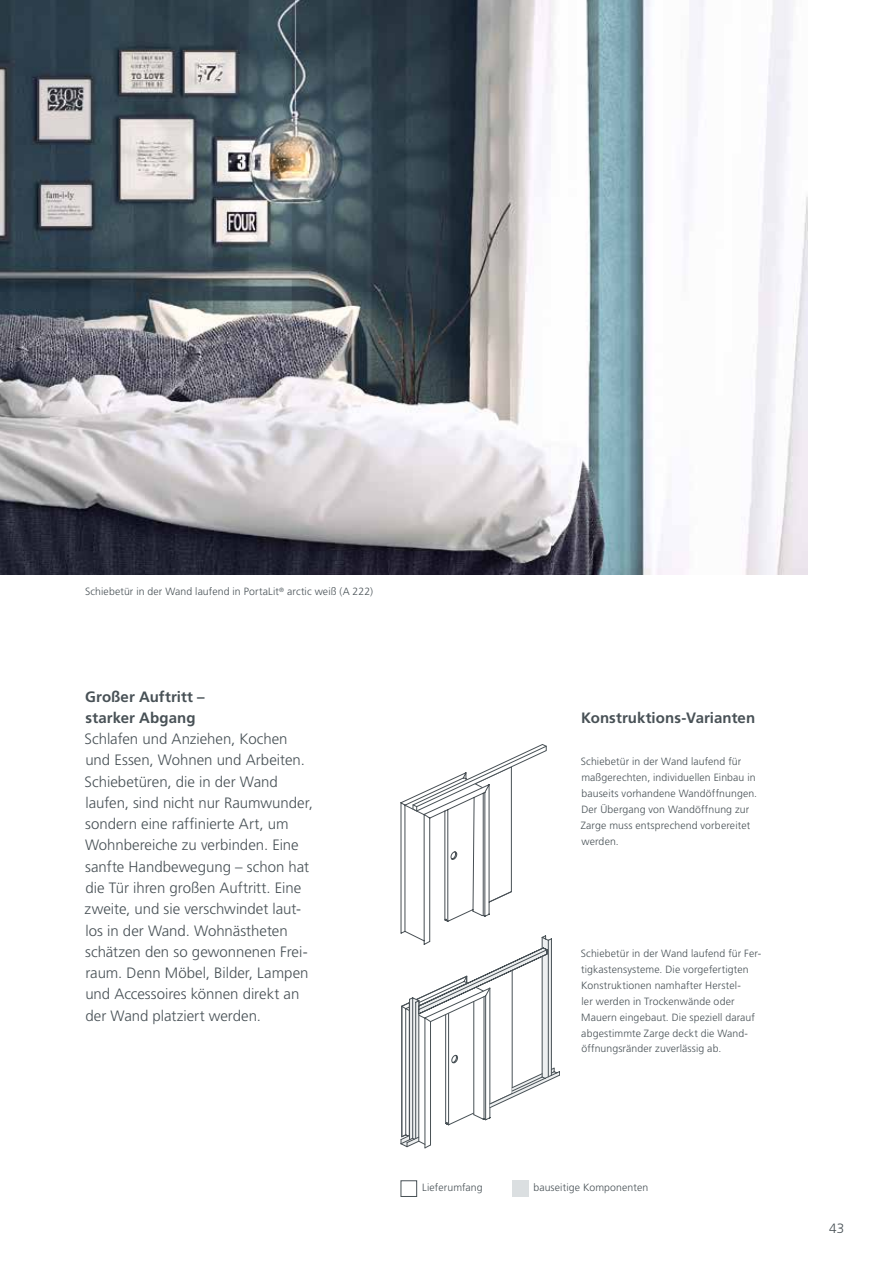
<style>
.page{position:relative;width:893px;height:1263px;background:#fff}
.page>*{position:absolute;margin:0;border:0;box-sizing:border-box;transform-origin:0 0}
.t1{font:300 15px/21.3px "Frutiger LT Pro";color:#485156}
.t2{font:700 15px/21.3px "Frutiger LT Pro";letter-spacing:.005em;color:#485156}
.t3{font:300 13.5px "Frutiger LT Pro";color:#485156}
.t4{font:300 10.5px/15.9px "Frutiger LT Pro";letter-spacing:.01em;color:#485156}
</style>
<div class="page">
<svg style="left:401px;top:744px;width:159px;height:404px"></svg>
<img style="left:0;top:0;width:808px;height:574px">
<div style="left:401px;top:1180px;width:16px;height:17px;background:#fff;border:1px solid #485156"></div>
<div style="left:512px;top:1180px;width:16px;height:17px;background:#dbdfe1"></div>
<p class="t4" style="left:85px;top:584px;width:290px">Schiebetür in der Wand laufend in PortaLit<sup>®</sup> arctic weiß (A 222)</p>
<h1 class="t2" style="left:85px;top:686px;width:121px">Großer Auftritt – starker Abgang</h1>
<p class="t1" style="left:85px;top:728px;width:230px">Schlafen und Anziehen, Kochen und Essen, Wohnen und Arbeiten.<br>Schiebetüren, die in der Wand laufen, sind nicht nur Raumwunder, sondern eine raffinierte Art, um<br>Wohnbereiche zu verbinden. Eine sanfte Handbewegung – schon hat die Tür ihren großen Auftritt. Eine zweite, und sie verschwindet laut&shy;los in der Wand. Wohnästheten schätzen den so gewonnenen Frei&shy;raum. Denn Möbel, Bilder, Lampen und Accessoires können direkt an der Wand platziert werden.</p>
<h1 class="t2" style="left:581px;top:707px;width:176px">Konstruktions-Varianten</h1>
<p class="t4" style="left:581px;top:754px;width:178px">Schiebetür in der Wand laufend für maßgerechten, individuellen Einbau in bauseits vorhandene Wandöffnungen.<br>Der Übergang von Wandöffnung zur<br>Zarge muss entsprechend vorbereitet werden.</p>
<p class="t4" style="left:581px;top:945px;width:182px">Schiebetür in der Wand laufend für Fer&shy;tigkastensysteme. Die vorgefertigten Konstruktionen namhafter Herstel-<br>ler werden in Trockenwände oder Mauern eingebaut. Die speziell darauf abgestimmte Zarge deckt die Wand&shy;öffnungsränder zuverlässig ab.</p>
<p class="t4" style="left:422px;top:1179px;width:62px">Lieferumfang</p>
<p class="t4" style="left:533px;top:1179px;width:116px">bauseitige Komponenten</p>
<p class="t3" style="left:829px;top:1221px;width:17px">43</p>
</div>
